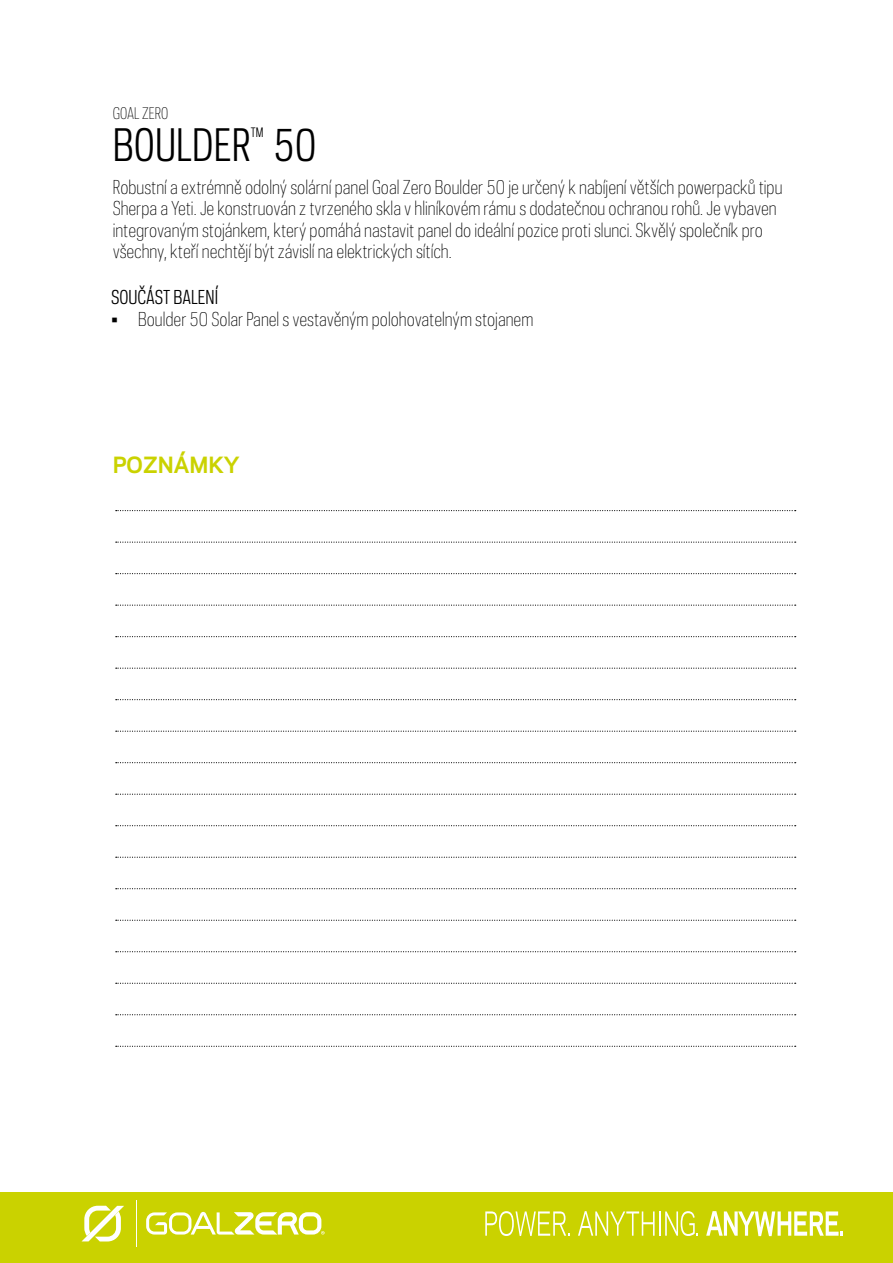
<style>
.page{position:relative;width:893px;height:1263px;background:#fff}
.page>*{position:absolute;margin:0;border:0;box-sizing:border-box;transform-origin:0 0}
.t1{font:42px "Galaxie Polaris Condensed";color:#000}
.t2{font:700 21px "Galaxie Polaris";color:#cad200}
.t3{font:300 18px/21.6px "Galaxie Polaris Condensed";color:#000}
.t4{font:18px "Galaxie Polaris Condensed";color:#000}
.t5{font:300 15px "Galaxie Polaris Condensed";color:#000}
.t6{font:12.3px "Galaxie Polaris Condensed";color:#000}
</style>
<div class="page">
<div style="left:0;top:1192px;width:893px;height:71px;background:#cad200"></div>
<svg style="left:82px;top:1206px;width:42px;height:35px"></svg>
<hr style="left:136px;top:1200px;width:1px;height:47px;background:#fff">
<svg style="left:146px;top:1212px;width:179px;height:22px"></svg>
<svg style="left:485px;top:1211px;width:85px;height:25px"></svg>
<svg style="left:578px;top:1211px;width:77px;height:25px"></svg>
<hr style="left:659px;top:1211px;width:2px;height:25px;background:#fff">
<svg style="left:665px;top:1211px;width:33px;height:25px"></svg>
<svg style="left:706px;top:1211px;width:137px;height:25px"></svg>
<svg style="left:116px;top:510px;width:680px;height:1px"></svg>
<svg style="left:116px;top:668px;width:680px;height:1px"></svg>
<svg style="left:116px;top:699px;width:680px;height:1px"></svg>
<svg style="left:116px;top:731px;width:680px;height:1px"></svg>
<svg style="left:116px;top:762px;width:680px;height:1px"></svg>
<svg style="left:116px;top:794px;width:680px;height:1px"></svg>
<svg style="left:116px;top:825px;width:680px;height:1px"></svg>
<svg style="left:116px;top:857px;width:680px;height:1px"></svg>
<svg style="left:116px;top:888px;width:680px;height:1px"></svg>
<svg style="left:116px;top:542px;width:680px;height:1px"></svg>
<svg style="left:116px;top:573px;width:680px;height:1px"></svg>
<svg style="left:116px;top:605px;width:680px;height:1px"></svg>
<svg style="left:116px;top:636px;width:680px;height:1px"></svg>
<svg style="left:116px;top:920px;width:680px;height:1px"></svg>
<svg style="left:116px;top:951px;width:680px;height:1px"></svg>
<svg style="left:116px;top:983px;width:680px;height:1px"></svg>
<svg style="left:116px;top:1014px;width:680px;height:1px"></svg>
<svg style="left:116px;top:1046px;width:680px;height:1px"></svg>
<p class="t5" style="left:113px;top:103px;width:57px">GOAL ZERO</p>
<h1 class="t1" style="left:113px;top:117px;width:206px">BOULDER 50</h1>
<p class="t6" style="left:251px;top:124px;width:14px">TM</p>
<p class="t3" style="left:113px;top:175px;width:671px">Robustní a extrémně odolný solární panel Goal Zero Boulder 50 je určený k nabíjení větších powerpacků tipu Sherpa a Yeti. Je konstruován z tvrzeného skla v hliníkovém rámu s dodatečnou ochranou rohů. Je vybaven integrovaným stojánkem, který pomáhá nastavit panel do ideální pozice proti slunci. Skvělý společník pro všechny, kteří nechtějí být závislí na elektrických sítích.</p>
<p class="t4" style="left:111px;top:285px;width:109px">SOUČÁST BALENÍ</p>
<p class="t3" style="left:111px;top:308px;width:424px">• Boulder 50 Solar Panel s vestavěným polohovatelným stojanem</p>
<p class="t2" style="left:113px;top:449px;width:128px">POZNÁMKY</p>
</div>
